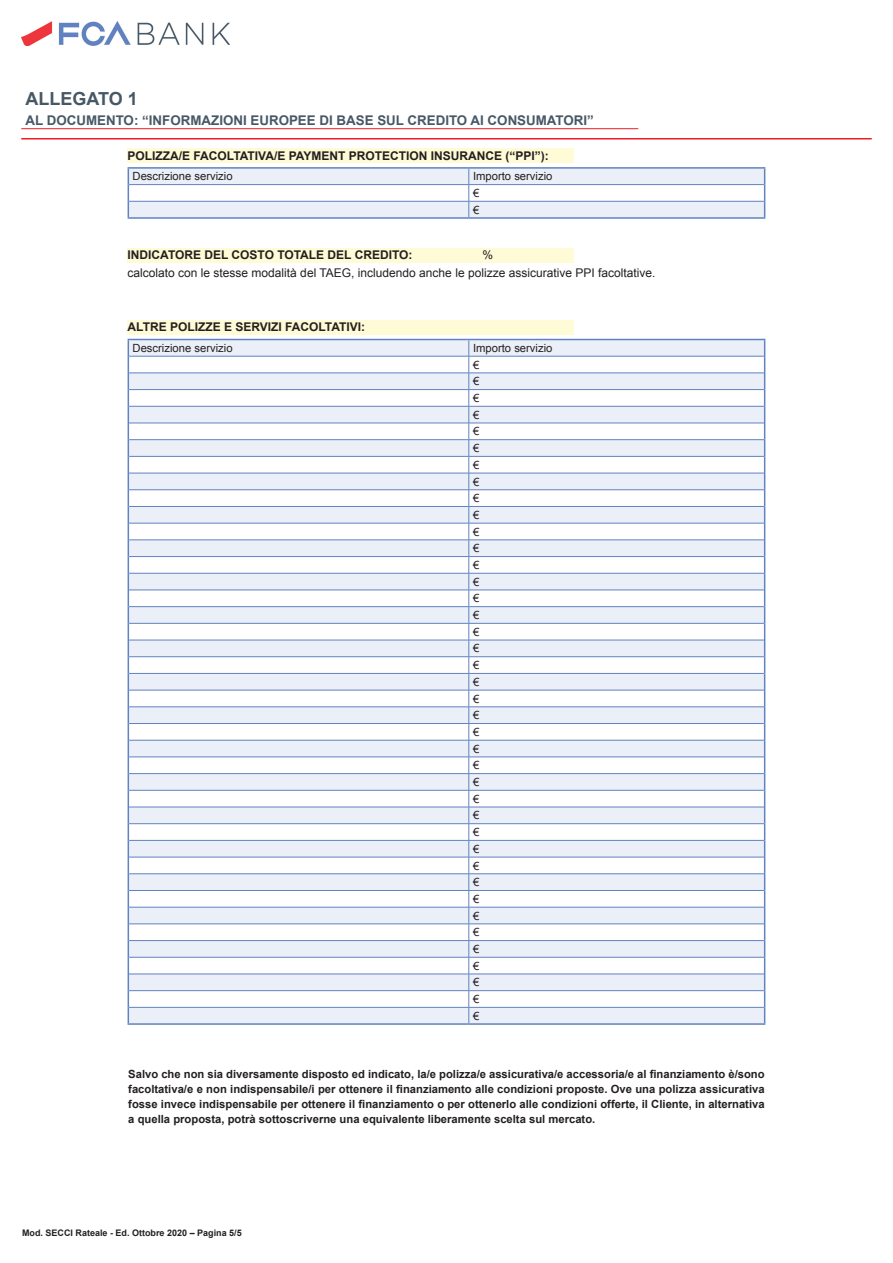
<style>
.page{position:relative;width:893px;height:1263px;background:#fff}
.page>*{position:absolute;margin:0;border:0;box-sizing:border-box;transform-origin:0 0}
.Arial_Bold_12-13_4{font:700 18px "Arial";color:#475865}
.Arial_Bold_12-13_4-2{font:700 13.35px "Arial";color:#475865}
.Titolo_GIALLO_Arial{font:700 12px "Arial";color:#231f20}
.Regular_8{font:12px "Arial";color:#231f20}
.Titolo_GIALLO_Arial-2{font:12px "Arial";color:#231f20}
.Arial_Regular{font:700 11.25px/15px "Arial";color:#231f20;text-align:justify}
.Testo_tabella{font:11.25px "Arial";color:#231f20}
.Arial_Regular-2{font:11.25px "Arial";color:#231f20}
.Firma_Bold{font:700 9px "Arial";color:#231f20}
</style>
<div class="page">
<img style="left:21px;top:21px;width:209px;height:24px">
<hr style="left:21px;top:128px;width:617px;height:1px;background:#ee1d23">
<hr style="left:21px;top:138px;width:851px;height:1px;background:#ee1d23">
<div style="left:128px;top:148px;width:446px;height:15px;background:#fffbd6"></div>
<hr style="left:128px;top:167px;width:341px;height:2px;background:#6182c1">
<hr style="left:469px;top:167px;width:296px;height:2px;background:#6182c1">
<hr style="left:128px;top:217px;width:341px;height:2px;background:#6182c1">
<hr style="left:469px;top:217px;width:296px;height:2px;background:#6182c1">
<svg style="left:128px;top:168px;width:637px;height:50px"></svg>
<div style="left:128px;top:248px;width:446px;height:14px;background:#fffbd6"></div>
<div style="left:128px;top:320px;width:446px;height:14px;background:#fffbd6"></div>
<hr style="left:128px;top:339px;width:341px;height:1px;background:#6182c1">
<hr style="left:469px;top:339px;width:296px;height:1px;background:#6182c1">
<svg style="left:128px;top:340px;width:637px;height:683px"></svg>
<hr style="left:128px;top:1023px;width:341px;height:2px;background:#6182c1">
<hr style="left:469px;top:1023px;width:296px;height:2px;background:#6182c1">
<p class="Arial_Bold_12-13_4" style="left:26px;top:86px;width:114px">ALLEGATO 1</p>
<p class="Arial_Bold_12-13_4-2" style="left:26px;top:111px;width:570px">AL DOCUMENTO: “INFORMAZIONI EUROPEE DI BASE SUL CREDITO AI CONSUMATORI”</p>
<p class="Titolo_GIALLO_Arial" style="left:128px;top:148px;width:423px">POLIZZA/E FACOLTATIVA/E PAYMENT PROTECTION INSURANCE (“PPI”):</p>
<p class="Testo_tabella" style="left:133px;top:169px;width:102px">Descrizione servizio</p>
<p class="Testo_tabella" style="left:473px;top:169px;width:81px">Importo servizio</p>
<p class="Arial_Regular-2" style="left:473px;top:186px;width:8px">€</p>
<p class="Arial_Regular-2" style="left:473px;top:202px;width:8px">€</p>
<p class="Titolo_GIALLO_Arial" style="left:128px;top:247px;width:286px">INDICATORE DEL COSTO TOTALE DEL CREDITO:</p>
<p class="Titolo_GIALLO_Arial-2" style="left:482px;top:247px;width:12px">%</p>
<p class="Regular_8" style="left:128px;top:265px;width:529px">calcolato con le stesse modalità del TAEG, includendo anche le polizze assicurative PPI facoltative.</p>
<p class="Titolo_GIALLO_Arial" style="left:128px;top:319px;width:239px">ALTRE POLIZZE E SERVIZI FACOLTATIVI:</p>
<p class="Testo_tabella" style="left:133px;top:341px;width:102px">Descrizione servizio</p>
<p class="Testo_tabella" style="left:473px;top:341px;width:81px">Importo servizio</p>
<p class="Arial_Regular-2" style="left:473px;top:357px;width:8px">€</p>
<p class="Arial_Regular-2" style="left:473px;top:374px;width:8px">€</p>
<p class="Arial_Regular-2" style="left:473px;top:391px;width:8px">€</p>
<p class="Arial_Regular-2" style="left:473px;top:407px;width:8px">€</p>
<p class="Arial_Regular-2" style="left:473px;top:424px;width:8px">€</p>
<p class="Arial_Regular-2" style="left:473px;top:441px;width:8px">€</p>
<p class="Arial_Regular-2" style="left:473px;top:457px;width:8px">€</p>
<p class="Arial_Regular-2" style="left:473px;top:474px;width:8px">€</p>
<p class="Arial_Regular-2" style="left:473px;top:491px;width:8px">€</p>
<p class="Arial_Regular-2" style="left:473px;top:508px;width:8px">€</p>
<p class="Arial_Regular-2" style="left:473px;top:524px;width:8px">€</p>
<p class="Arial_Regular-2" style="left:473px;top:541px;width:8px">€</p>
<p class="Arial_Regular-2" style="left:473px;top:558px;width:8px">€</p>
<p class="Arial_Regular-2" style="left:473px;top:574px;width:8px">€</p>
<p class="Arial_Regular-2" style="left:473px;top:591px;width:8px">€</p>
<p class="Arial_Regular-2" style="left:473px;top:608px;width:8px">€</p>
<p class="Arial_Regular-2" style="left:473px;top:624px;width:8px">€</p>
<p class="Arial_Regular-2" style="left:473px;top:641px;width:8px">€</p>
<p class="Arial_Regular-2" style="left:473px;top:658px;width:8px">€</p>
<p class="Arial_Regular-2" style="left:473px;top:674px;width:8px">€</p>
<p class="Arial_Regular-2" style="left:473px;top:691px;width:8px">€</p>
<p class="Arial_Regular-2" style="left:473px;top:708px;width:8px">€</p>
<p class="Arial_Regular-2" style="left:473px;top:725px;width:8px">€</p>
<p class="Arial_Regular-2" style="left:473px;top:741px;width:8px">€</p>
<p class="Arial_Regular-2" style="left:473px;top:758px;width:8px">€</p>
<p class="Arial_Regular-2" style="left:473px;top:775px;width:8px">€</p>
<p class="Arial_Regular-2" style="left:473px;top:791px;width:8px">€</p>
<p class="Arial_Regular-2" style="left:473px;top:808px;width:8px">€</p>
<p class="Arial_Regular-2" style="left:473px;top:825px;width:8px">€</p>
<p class="Arial_Regular-2" style="left:473px;top:841px;width:8px">€</p>
<p class="Arial_Regular-2" style="left:473px;top:858px;width:8px">€</p>
<p class="Arial_Regular-2" style="left:473px;top:875px;width:8px">€</p>
<p class="Arial_Regular-2" style="left:473px;top:891px;width:8px">€</p>
<p class="Arial_Regular-2" style="left:473px;top:908px;width:8px">€</p>
<p class="Arial_Regular-2" style="left:473px;top:925px;width:8px">€</p>
<p class="Arial_Regular-2" style="left:473px;top:942px;width:8px">€</p>
<p class="Arial_Regular-2" style="left:473px;top:958px;width:8px">€</p>
<p class="Arial_Regular-2" style="left:473px;top:975px;width:8px">€</p>
<p class="Arial_Regular-2" style="left:473px;top:992px;width:8px">€</p>
<p class="Arial_Regular-2" style="left:473px;top:1008px;width:8px">€</p>
<p class="Arial_Regular" style="left:128px;top:1066px;width:638px">Salvo che non sia diversamente disposto ed indicato, la/e polizza/e assicurativa/e accessoria/e al finanziamento è/sono facoltativa/e e non indispensabile/i per ottenere il finanziamento alle condizioni proposte. Ove una polizza assicurativa fosse invece indispensabile per ottenere il finanziamento o per ottenerlo alle condizioni offerte, il Cliente, in alternativa a quella proposta, potrà sottoscriverne una equivalente liberamente scelta sul mercato.</p>
<p class="Firma_Bold" style="left:22px;top:1226px;width:221px">Mod. SECCI Rateale - Ed. Ottobre 2020 – Pagina 5/5</p>
</div>
